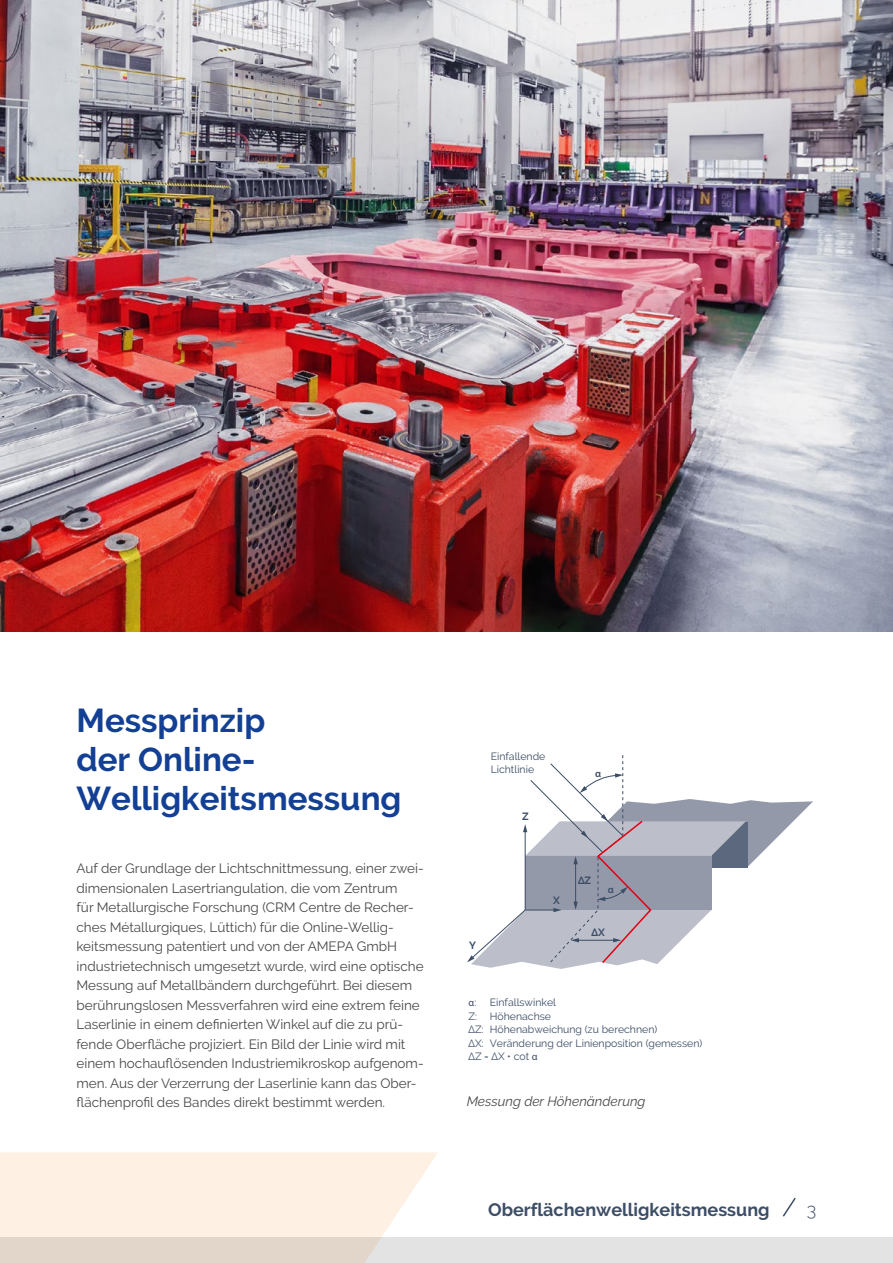
<style>
.page{position:relative;width:893px;height:1263px;background:#fff}
.page>*{position:absolute;margin:0;border:0;box-sizing:border-box;transform-origin:0 0}
.t1{font:700 33px/39px "Raleway";color:#134094}
.t2{font:700 18px "Raleway";color:#3c4d66}
.t3{font:300 18px "Raleway";color:#3c4d66}
.t4{font:13.5px/19.5px "Raleway";color:#494948}
.t5{font:italic 13.5px "Raleway";color:#494948}
.t6{font:10.5px/13.5px "Raleway";color:#3c4d66}
.t7{font:700 10.5px "Raleway";color:#3c4d66}
.t8{font:600 10.5px "Myriad Pro";color:#3c4d66}
.t9{font:10.5px "Myriad Pro";color:#3c4d66}
.s1{font-family:"Myriad Pro"}
.s2{font-family:"Raleway"}
</style>
<div class="page">
<div style="left:0;top:1237px;width:893px;height:26px;background:#e3e3e3"></div>
<svg style="left:0;top:1152px;width:438px;height:111px;background:#f7ebe0"></svg>
<img style="left:0;top:0;width:893px;height:631px">
<svg style="left:782px;top:1197px;width:14px;height:20px"></svg>
<svg style="left:467px;top:755px;width:346px;height:214px"></svg>
<h1 class="t1" style="left:77px;top:701px;width:326px">Messprinzip<br>der Online-<br>Welligkeitsmessung</h1>
<p class="t4" style="left:77px;top:858px;width:349px">Auf der Grundlage der Lichtschnittmessung, einer zwei&shy;dimensionalen Lasertriangulation, die vom Zentrum<br>für Metallurgische Forschung (CRM Centre de Recher&shy;ches Métallurgiques, Lüttich) für die Online-Wellig&shy;keitsmessung patentiert und von der AMEPA GmbH industrietechnisch umgesetzt wurde, wird eine optische Messung auf Metallbändern durchgeführt. Bei diesem berührungslosen Messverfahren wird eine extrem feine Laserlinie in einem definierten Winkel auf die zu prü&shy;fende Oberfläche projiziert. Ein Bild der Linie wird mit einem hochauflösenden Industriemikroskop aufgenom&shy;men. Aus der Verzerrung der Laserlinie kann das Ober&shy;flächenprofil des Bandes direkt bestimmt werden.</p>
<p class="t6" style="left:491px;top:750px;width:56px;line-height:12.6px">Einfallende<br>Lichtlinie</p>
<p class="t7" style="left:522px;top:810px;width:8px">Z</p>
<p class="t8" style="left:595px;top:766px;width:7px">α</p>
<p class="t7" style="left:469px;top:939px;width:8px">Y</p>
<p class="t7" style="left:553px;top:895px;width:8px">X</p>
<p class="t7" style="left:578px;top:875px;width:15px">∆Z</p>
<p class="t8" style="left:608px;top:883px;width:7px">α</p>
<p class="t7" style="left:592px;top:927px;width:15px">∆X</p>
<p class="t6" style="left:469px;top:996px;width:235px;text-indent:21px">Einfallswinkel<br>Z: Höhenachse<br>∆Z: Höhenabweichung (zu berechnen)<br>∆X: Veränderung der Linienposition (gemessen) ∆Z = ∆X • cot <span class="s1">α</span></p>
<p class="t5" style="left:467px;top:1093px;width:180px">Messung der Höhenänderung</p>
<p class="t9" style="left:469px;top:996px;width:9px">α<span class="s2">:</span></p>
<h2 class="t2" style="left:488px;top:1199px;width:283px">Oberflächenwelligkeitsmessung</h2>
<h2 class="t3" style="left:807px;top:1199px;width:11px">3</h2>
</div>
